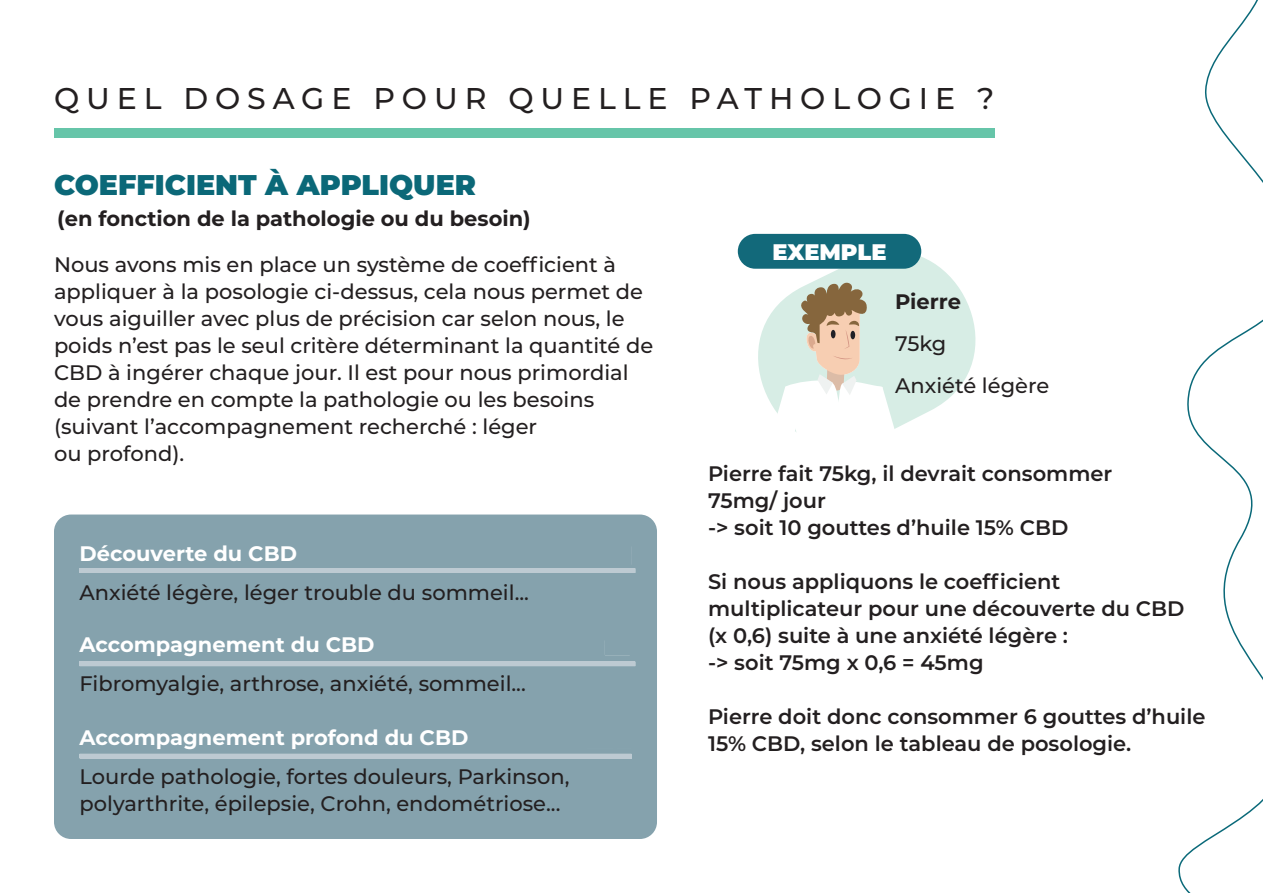
<style>
.page{position:relative;width:1263px;height:893px;background:#fff}
.page>*{position:absolute;margin:0;border:0;box-sizing:border-box;transform-origin:0 0}
.t1{font:500 30px "Montserrat";letter-spacing:.23em;color:#231f20}
.t2{font:900 28.5px "Montserrat";color:#0b6878}
.t3{font:900 22.5px "Montserrat";color:#fff}
.t4{font:500 21px/27px "Montserrat";color:#231f20}
.t5{font:600 21px/27px "Montserrat";color:#231f20}
.t6{font:700 21px "Montserrat";color:#fff}
.t7{font:700 21px "Montserrat";color:#231f20}
</style>
<div class="page">
<div style="left:54px;top:128px;width:940px;height:10px;background:#66c5a9"></div>
<div style="left:54px;top:514px;width:603px;height:325px;background:#85a2ad"></div>
<div style="left:580px;top:546px;width:51px;height:19px;background:#85a2ad"></div>
<div style="left:605px;top:640px;width:25px;height:15px;background:#85a2ad"></div>
<div style="left:587px;top:730px;width:44px;height:18px;background:#85a2ad"></div>
<div style="left:80px;top:568px;width:555px;height:5px;background:#bdcad2"></div>
<hr style="left:80px;top:662px;width:555px;height:4px;background:#bdcad2">
<hr style="left:80px;top:754px;width:551px;height:4px;background:#bdcad2">
<svg style="left:737px;top:251px;width:239px;height:166px;fill:#d7ede5"></svg>
<svg style="left:753px;top:281px;width:164px;height:151px"></svg>
<div style="left:738px;top:234px;width:183px;height:35px;background:#12697a;border-radius:17px"></div>
<svg style="left:1178px;top:0;width:85px;height:893px"></svg>
<h1 class="t1" style="left:54px;top:77px;width:942px">QUEL DOSAGE POUR QUELLE PATHOLOGIE ?</h1>
<h2 class="t2" style="left:54px;top:164px;width:424px">COEFFICIENT À APPLIQUER</h2>
<p class="t7" style="left:57px;top:204px;width:475px">(en fonction de la pathologie ou du besoin)</p>
<p class="t4" style="left:54px;top:250px;width:601px">Nous avons mis en place un système de coefficient à appliquer à la posologie ci-dessus, cela nous permet de vous aiguiller avec plus de précision car selon nous, le poids n’est pas le seul critère déterminant la quantité de CBD à ingérer chaque jour. Il est pour nous primordial de prendre en compte la pathologie ou les besoins (suivant l’accompagnement recherché : léger<br>ou profond).</p>
<p class="t6" style="left:80px;top:539px;width:219px">Découverte du CBD</p>
<p class="t4" style="left:80px;top:578px;width:451px">Anxiété légère, léger trouble du sommeil...</p>
<p class="t6" style="left:80px;top:629px;width:296px">Accompagnement du CBD</p>
<p class="t4" style="left:80px;top:669px;width:448px">Fibromyalgie, arthrose, anxiété, sommeil...</p>
<p class="t6" style="left:80px;top:722px;width:390px">Accompagnement profond du CBD</p>
<p class="t4" style="left:80px;top:762px;width:491px">Lourde pathologie, fortes douleurs, Parkinson, polyarthrite, épilepsie, Crohn, endométriose...</p>
<p class="t3" style="left:773px;top:235px;width:115px">EXEMPLE</p>
<p class="t7" style="left:895px;top:286px;width:67px">Pierre</p>
<p class="t4" style="left:895px;top:321px;width:156px;line-height:42px">75kg<br>Anxiété légère</p>
<p class="t5" style="left:708px;top:460px;width:406px">Pierre fait 75kg, il devrait consommer<br>75mg/ jour<br>-&gt; soit 10 gouttes d’huile 15% CBD</p>
<p class="t5" style="left:708px;top:568px;width:478px">Si nous appliquons le coefficient multiplicateur pour une découverte du CBD (x 0,6) suite à une anxiété légère :<br>-&gt; soit 75mg x 0,6 = 45mg</p>
<p class="t5" style="left:708px;top:703px;width:499px">Pierre doit donc consommer 6 gouttes d’huile<br>15% CBD, selon le tableau de posologie.</p>
</div>
